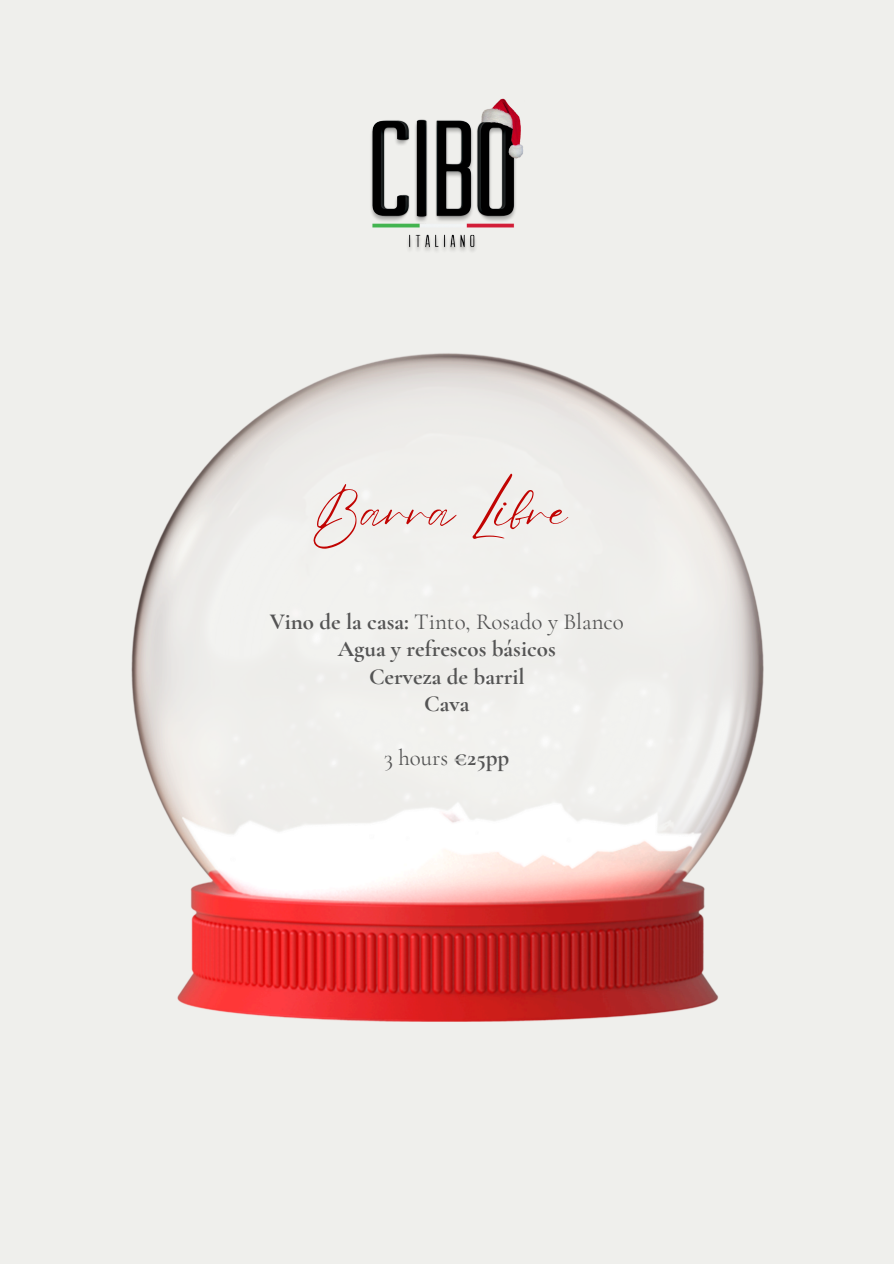
<style>
.page{position:relative;width:894px;height:1264px;background:#fff}
.page>*{position:absolute;margin:0;border:0;box-sizing:border-box;transform-origin:0 0}
.t1{font:51px "Eyesome Script";color:#c10402}
.t2{font:22.95px "Cormorant Garamond";color:#545454}
.t3{font:700 22.95px "Cormorant Garamond";color:#545454}
.s1{font-weight:700}
</style>
<div class="page">
<div style="left:0;top:0;width:893px;height:1263px;background:#efefec"></div>
<img style="left:131px;top:353px;width:632px;height:668px">
<img style="left:371px;top:98px;width:152px;height:153px">
<h1 class="t1" style="left:311px;top:477px;width:258px">Barra Libre</h1>
<p class="t2" style="left:269px;top:608px;width:356px"><span class="s1">Vino de la casa:</span> Tinto, Rosado y Blanco</p>
<p class="t3" style="left:338px;top:635px;width:219px">Agua y refrescos básicos</p>
<p class="t3" style="left:369px;top:662px;width:157px">Cerveza de barril</p>
<p class="t3" style="left:424px;top:689px;width:47px">Cava</p>
<p class="t2" style="left:384px;top:743px;width:127px">3 hours <span class="s1">€25pp</span></p>
</div>
